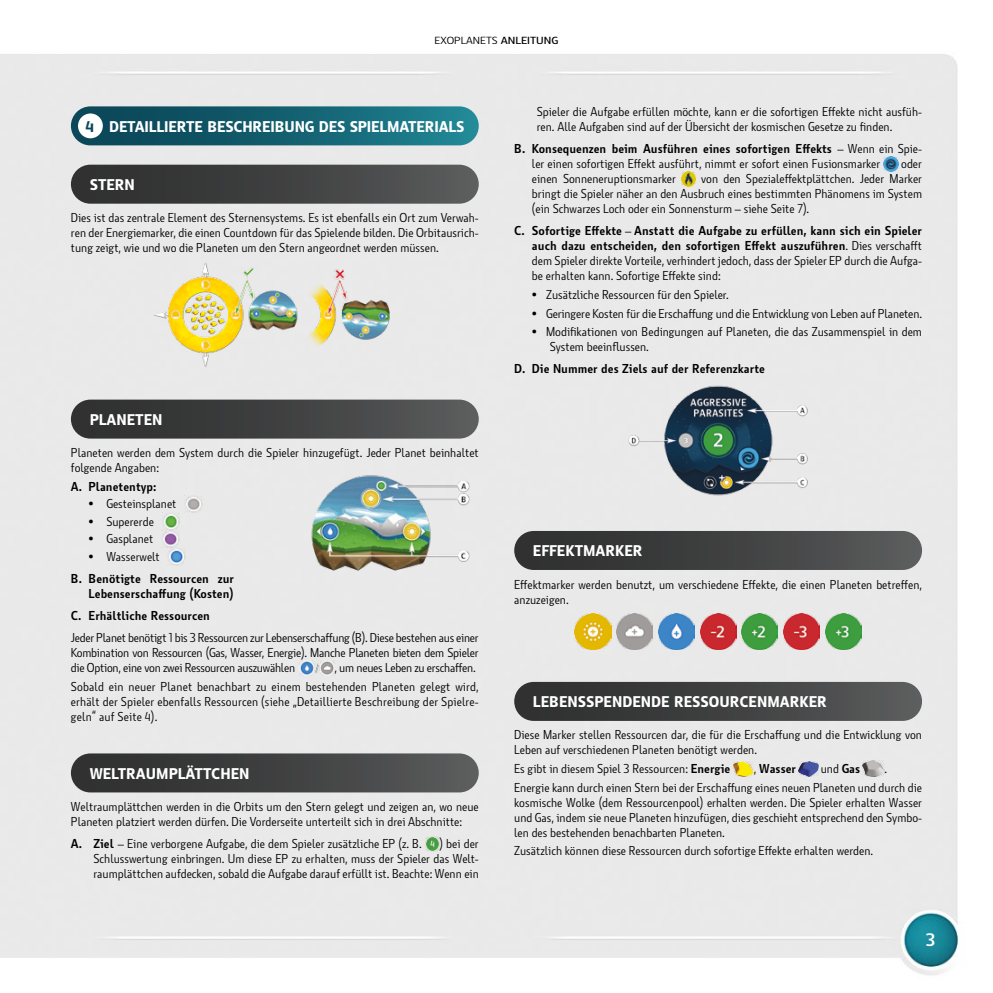
<style>
.page{position:relative;width:993px;height:993px;background:#fff}
.page>*{position:absolute;margin:0;border:0;box-sizing:border-box;transform-origin:0 0}
.t1{font:700 17.5px "Botanika";color:#fff}
.t2{font:800 15px "Botanika";color:#fff}
.t3{font:12.5px/15px "Botanika Lite";color:#000}
.t4{font:700 12.5px/15px "Botanika";color:#000;text-align:right}
.t5{font:10px "Botanika Lite";color:#000;scale:1.2 1}
.s1{font-family:"Botanika";font-weight:600}
.s2{color:#0b485a}
.s3{font-family:"Botanika";font-weight:700}
.s4{font-family:"Botanika Lite";font-weight:400}
</style>
<div class="page">
<div style="left:0;top:54px;width:959px;height:922px;background:#e9e9e9"></div>
<div style="left:71px;top:106px;width:407px;height:39px;background:linear-gradient(to right,#094052,#1f8392);border-radius:19px"></div>
<div style="left:78px;top:113px;width:25px;height:25px;background:#fff;border-radius:50%"></div>
<div style="left:71px;top:165px;width:407px;height:39px;background:linear-gradient(to right,#2b2b2c,#58595a);border-radius:19px"></div>
<img style="left:152px;top:262px;width:245px;height:105px">
<div style="left:71px;top:399px;width:407px;height:39px;background:linear-gradient(to right,#2b2b2c,#58595a);border-radius:19px"></div>
<img style="left:184px;top:495px;width:18px;height:17px">
<img style="left:161px;top:512px;width:19px;height:35px">
<img style="left:168px;top:547px;width:18px;height:18px">
<img style="left:300px;top:660px;width:35px;height:15px">
<div style="left:71px;top:753px;width:407px;height:39px;background:linear-gradient(to right,#2b2b2c,#58595a);border-radius:19px"></div>
<img style="left:425px;top:836px;width:14px;height:14px">
<img style="left:883px;top:157px;width:14px;height:14px">
<img style="left:681px;top:172px;width:14px;height:14px">
<img style="left:623px;top:383px;width:189px;height:115px">
<div style="left:514px;top:530px;width:407px;height:39px;background:linear-gradient(to right,#2c2c2d,#585959);border-radius:19px"></div>
<img style="left:741px;top:613px;width:36px;height:36px">
<img style="left:824px;top:613px;width:37px;height:36px">
<img style="left:699px;top:613px;width:37px;height:36px">
<img style="left:783px;top:613px;width:36px;height:36px">
<img style="left:616px;top:613px;width:36px;height:36px">
<img style="left:574px;top:613px;width:37px;height:36px">
<img style="left:658px;top:613px;width:36px;height:36px">
<div style="left:514px;top:681px;width:407px;height:39px;background:linear-gradient(to right,#2c2c2c,#585959);border-radius:19px"></div>
<img style="left:732px;top:761px;width:21px;height:15px">
<img style="left:798px;top:761px;width:19px;height:15px">
<img style="left:862px;top:760px;width:22px;height:16px">
<img style="left:297px;top:461px;width:181px;height:127px">
<p class="t5" style="left:434px;top:35px;width:105px">EXOPLANETS <span class="s1">ANLEITUNG</span></p>
<p class="t2" style="left:85px;top:117px;width:379px"><span class="s2">4</span> DETAILLIERTE BESCHREIBUNG DES SPIELMATERIALS</p>
<p class="t2" style="left:90px;top:175px;width:47px">STERN</p>
<p class="t3" style="left:71px;top:210px;width:409px;text-align:justify">Dies ist das zentrale Element des Sternensystems. Es ist ebenfalls ein Ort zum Verwah&shy;ren der Energiemarker, die einen Countdown für das Spielende bilden. Die Orbitausrich&shy;tung zeigt, wie und wo die Planeten um den Stern angeordnet werden müssen.</p>
<p class="t2" style="left:90px;top:410px;width:74px">PLANETEN</p>
<p class="t3" style="left:71px;top:445px;width:409px">Planeten werden dem System durch die Spieler hinzugefügt. Jeder Planet beinhaltet folgende Angaben:</p>
<p class="t4" style="left:71px;top:478px;width:87px">A. Planetentyp:</p>
<p class="t3" style="left:89px;top:496px;width:89px">• Gesteinsplanet</p>
<p class="t3" style="left:89px;top:514px;width:67px">• Supererde</p>
<p class="t3" style="left:89px;top:531px;width:66px">• Gasplanet</p>
<p class="t3" style="left:89px;top:549px;width:73px">• Wasserwelt</p>
<p class="t4" style="left:71px;top:571px;width:164px">B. Benötigte Ressourcen zur<br>Lebenserschaffung (Kosten)</p>
<p class="t4" style="left:71px;top:608px;width:140px">C. Erhältliche Ressourcen</p>
<p class="t3" style="left:71px;top:630px;width:409px;text-align:justify">Jeder Planet benötigt 1 bis 3 Ressourcen zur Lebenserschaffung (B). Diese bestehen aus einer Kombination von Ressourcen (Gas, Wasser, Energie). Manche Planeten bieten dem Spieler die Option, eine von zwei Ressourcen auszuwählen</p>
<p class="t3" style="left:71px;top:658px;width:409px;line-height:18.5px;text-align:right">, um neues Leben zu erschaffen.<br>Sobald ein neuer Planet benachbart zu einem bestehenden Planeten gelegt wird,</p>
<p class="t3" style="left:71px;top:694px;width:409px">erhält der Spieler ebenfalls Ressourcen (siehe „Detaillierte Beschreibung der Spielre&shy;geln“ auf Seite 4).</p>
<p class="t2" style="left:90px;top:764px;width:161px">WELTRAUMPLÄTTCHEN</p>
<p class="t3" style="left:71px;top:799px;width:409px">Weltraumplättchen werden in die Orbits um den Stern gelegt und zeigen an, wo neue<br>Planeten platziert werden dürfen. Die Vorderseite unterteilt sich in drei Abschnitte:</p>
<p class="t3" style="left:71px;top:836px;width:352px"><span class="s3">A. Ziel</span> – Eine verborgene Aufgabe, die dem Spieler zusätzliche EP (z. B.</p>
<p class="t3" style="left:93px;top:836px;width:387px;text-align:justify;text-indent:346px">) bei der Schlusswertung einbringen. Um diese EP zu erhalten, muss der Spieler das Welt&shy;raumplättchen aufdecken, sobald die Aufgabe darauf erfüllt ist. Beachte: Wenn ein</p>
<p class="t3" style="left:536px;top:104px;width:386px">Spieler die Aufgabe erfüllen möchte, kann er die sofortigen Effekte nicht ausfüh&shy;ren. Alle Aufgaben sind auf der Übersicht der kosmischen Gesetze zu finden.</p>
<p class="t4" style="left:514px;top:141px;width:409px">B. Konsequenzen beim Ausführen eines sofortigen Effekts <span class="s4">– Wenn ein Spie-</span></p>
<p class="t3" style="left:531px;top:156px;width:350px">ler einen sofortigen Effekt ausführt, nimmt er sofort einen Fusionsmarker</p>
<p class="t3" style="left:900px;top:156px;width:22px">oder</p>
<p class="t3" style="left:532px;top:171px;width:145px">einen Sonneneruptionsmarker</p>
<p class="t3" style="left:532px;top:171px;width:391px;text-align:justify;text-indent:169px">von den Spezialeffektplättchen. Jeder Marker bringt die Spieler näher an den Ausbruch eines bestimmten Phänomens im System (ein Schwarzes Loch oder ein Sonnensturm – siehe Seite 7).</p>
<p class="t4" style="left:514px;top:223px;width:409px">C. Sofortige Effekte <span class="s4">–</span> Anstatt die Aufgabe zu erfüllen, kann sich ein Spieler auch dazu entscheiden, den sofortigen Effekt auszuführen<span class="s4">. Dies verschafft</span></p>
<p class="t3" style="left:532px;top:253px;width:391px">dem Spieler direkte Vorteile, verhindert jedoch, dass der Spieler EP durch die Aufga&shy;be erhalten kann. Sofortige Effekte sind:</p>
<p class="t3" style="left:532px;top:287px;width:198px">• Zusätzliche Ressourcen für den Spieler.</p>
<p class="t3" style="left:532px;top:306px;width:391px">• Geringere Kosten für die Erschaffung und die Entwicklung von Leben auf Planeten.</p>
<p class="t3" style="left:549px;top:324px;width:374px;text-indent:-18px">• Modifikationen von Bedingungen auf Planeten, die das Zusammenspiel in dem<br>System beeinflussen.</p>
<p class="t4" style="left:514px;top:361px;width:252px">D. Die Nummer des Ziels auf der Referenzkarte</p>
<p class="t2" style="left:533px;top:541px;width:111px">EFFEKTMARKER</p>
<p class="t3" style="left:514px;top:576px;width:409px">Effektmarker werden benutzt, um verschiedene Effekte, die einen Planeten betreffen, anzuzeigen.</p>
<p class="t2" style="left:533px;top:692px;width:295px">LEBENSSPENDENDE RESSOURCENMARKER</p>
<p class="t3" style="left:514px;top:727px;width:409px">Diese Marker stellen Ressourcen dar, die für die Erschaffung und die Entwicklung von<br>Leben auf verschiedenen Planeten benötigt werden.</p>
<p class="t3" style="left:514px;top:761px;width:217px">Es gibt in diesem Spiel 3 Ressourcen: <span class="s3">Energie</span></p>
<p class="t4" style="left:753px;top:761px;width:44px"><span class="s4">,</span> Wasser</p>
<p class="t3" style="left:820px;top:761px;width:41px">und <span class="s3">Gas</span></p>
<p class="t3" style="left:514px;top:759px;width:409px;line-height:18.5px;text-indent:370px">.<br>Energie kann durch einen Stern bei der Erschaffung eines neuen Planeten und durch die</p>
<p class="t3" style="left:514px;top:794px;width:409px;text-align:justify">kosmische Wolke (dem Ressourcenpool) erhalten werden. Die Spieler erhalten Wasser und Gas, indem sie neue Planeten hinzufügen, dies geschieht entsprechend den Symbo&shy;len des bestehenden benachbarten Planeten.</p>
<p class="t3" style="left:514px;top:843px;width:360px">Zusätzlich können diese Ressourcen durch sofortige Effekte erhalten werden.</p>
<h1 class="t1" style="left:925px;top:928px;width:11px">3</h1>
</div>
